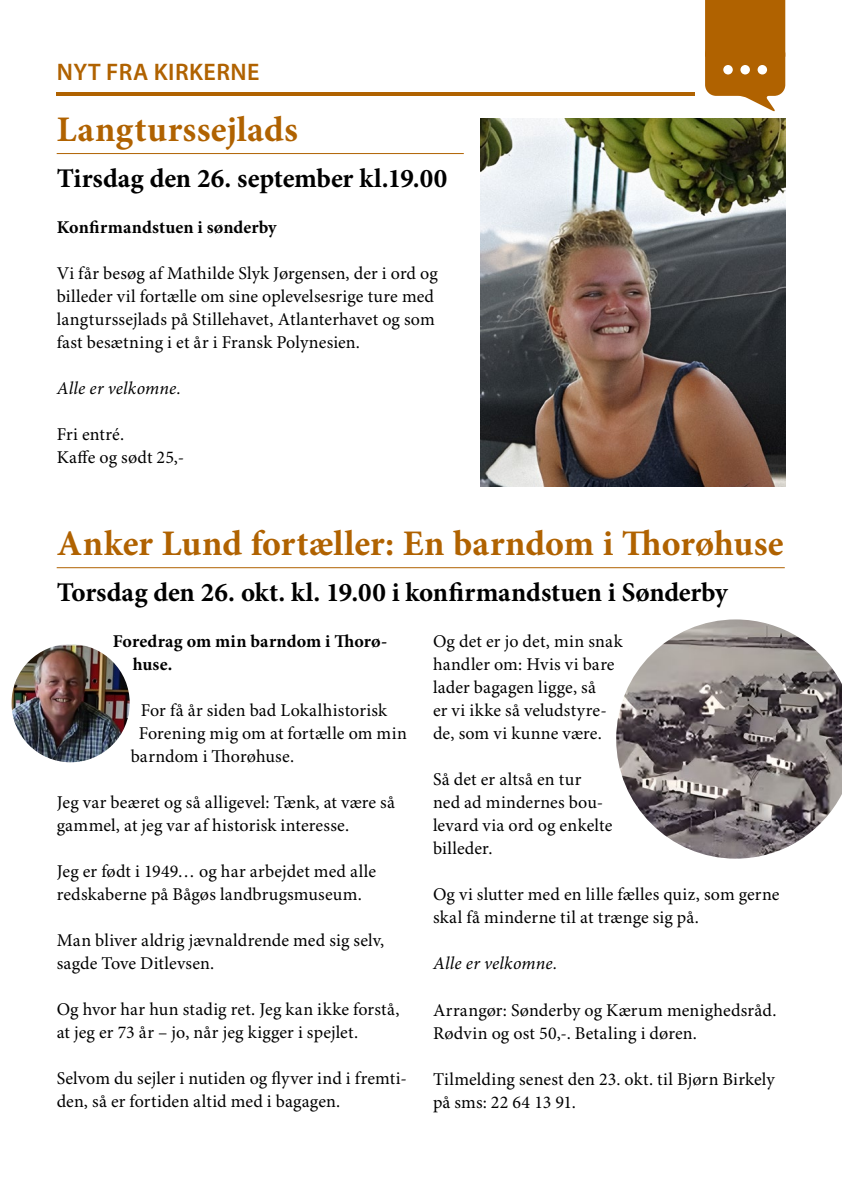
<style>
.page{position:relative;width:842px;height:1191px;background:#fff}
.page>*{position:absolute;margin:0;border:0;box-sizing:border-box;transform-origin:0 0}
.t1{font:700 36px "Minion Pro";letter-spacing:.01em;color:#b06200}
.t2{font:700 27px "Minion Pro";letter-spacing:-.005em;color:#000}
.t3{font:600 24px "Myriad Pro";letter-spacing:.02em;color:#b06200}
.t4{font:18px/23px "Minion Pro";letter-spacing:.005em;color:#000}
.t5{font:700 18px/23px "Minion Pro";letter-spacing:.005em;color:#000}
.t6{font:italic 18px "Minion Pro";letter-spacing:.01em;color:#000}
</style>
<div class="page">
<hr style="left:57px;top:93px;width:638px;height:3px;background:#b06200">
<svg style="left:705px;top:0;width:80px;height:112px;background:#bc7a27"></svg>
<hr style="left:57px;top:567px;width:728px;height:1px;background:#b06200">
<hr style="left:57px;top:153px;width:407px;height:1px;background:#b06200">
<img style="left:481px;top:118px;width:304px;height:368px">
<img style="left:12px;top:644px;width:118px;height:118px;border-radius:59px">
<img style="left:616px;top:619px;width:226px;height:239px">
<h3 class="t3" style="left:57px;top:59px;width:204px">NYT FRA KIRKERNE</h3>
<h1 class="t1" style="left:57px;top:108px;width:243px">Langturssejlads</h1>
<h2 class="t2" style="left:57px;top:162px;width:392px">Tirsdag den 26. september kl.19.00</h2>
<p class="t5" style="left:57px;top:216px;width:221px">Konfirmandstuen i sønderby</p>
<p class="t4" style="left:57px;top:262px;width:383px">Vi får besøg af Mathilde Slyk Jørgensen, der i ord og billeder vil fortælle om sine oplevelsesrige ture med langturssejlads på Stillehavet, Atlanterhavet og som fast besætning i et år i Fransk Polynesien.</p>
<p class="t6" style="left:57px;top:377px;width:126px">Alle er velkomne.</p>
<p class="t4" style="left:57px;top:424px;width:129px">Fri entré.<br>Kaffe og sødt 25,-</p>
<h1 class="t1" style="left:57px;top:522px;width:728px">Anker Lund fortæller: En barndom i Thorøhuse</h1>
<h2 class="t2" style="left:57px;top:576px;width:673px">Torsdag den 26. okt. kl. 19.00 i konfirmandstuen i Sønderby</h2>
<p class="t5" style="left:133px;top:630px;width:256px;text-indent:-20px">Foredrag om min barndom i Thorø&shy;huse.</p>
<p class="t4" style="left:141px;top:699px;width:248px">For få år siden bad Lokalhistorisk</p>
<p class="t4" style="left:139px;top:723px;width:270px">Forening mig om at fortælle om min</p>
<p class="t4" style="left:131px;top:746px;width:165px">barndom i Thorøhuse.</p>
<p class="t4" style="left:57px;top:792px;width:340px">Jeg var beæret og så alligevel: Tænk, at være så gammel, at jeg var af historisk interesse.</p>
<p class="t4" style="left:57px;top:861px;width:321px">Jeg er født i 1949… og har arbejdet med alle redskaberne på Bågøs landbrugsmuseum.</p>
<p class="t4" style="left:57px;top:930px;width:329px">Man bliver aldrig jævnaldrende med sig selv, sagde Tove Ditlevsen.</p>
<p class="t4" style="left:57px;top:999px;width:344px">Og hvor har hun stadig ret. Jeg kan ikke forstå, at jeg er 73 år – jo, når jeg kigger i spejlet.</p>
<p class="t4" style="left:57px;top:1068px;width:352px">Selvom du sejler i nutiden og flyver ind i fremti&shy;den, så er fortiden altid med i bagagen.</p>
<p class="t4" style="left:433px;top:631px;width:191px">Og det er jo det, min snak handler om: Hvis vi bare lader bagagen ligge, så<br>er vi ikke så veludstyre&shy;de, som vi kunne være.</p>
<p class="t4" style="left:433px;top:769px;width:181px">Så det er altså en tur ned ad mindernes bou&shy;levard via ord og enkelte billeder.</p>
<p class="t4" style="left:433px;top:884px;width:348px">Og vi slutter med en lille fælles quiz, som gerne skal få minderne til at trænge sig på.</p>
<p class="t6" style="left:433px;top:953px;width:126px">Alle er velkomne.</p>
<p class="t4" style="left:433px;top:999px;width:345px">Arrangør: Sønderby og Kærum menighedsråd.<br>Rødvin og ost 50,-. Betaling i døren.</p>
<p class="t4" style="left:433px;top:1068px;width:343px">Tilmelding senest den 23. okt. til Bjørn Birkely på sms: 22 64 13 91.</p>
</div>
